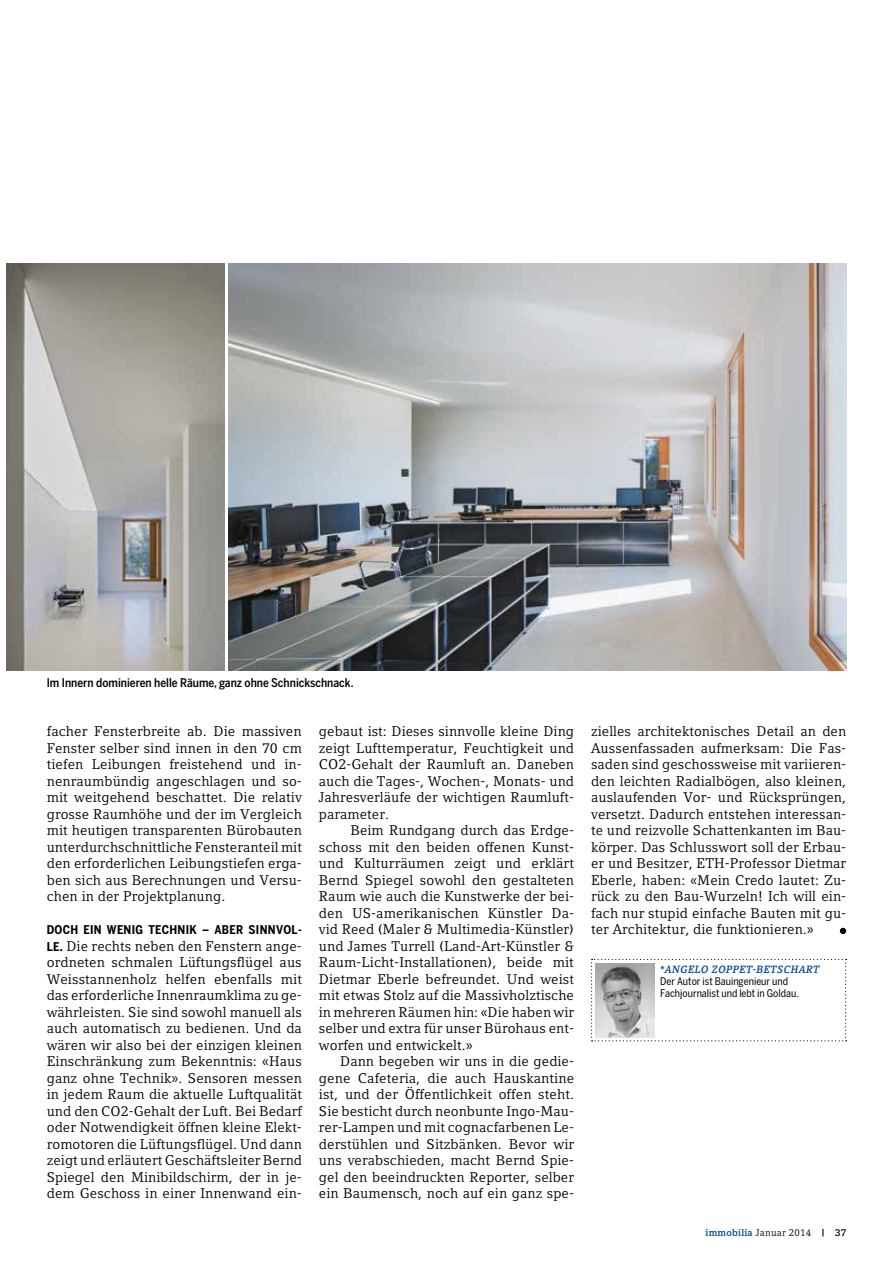
<style>
.page{position:relative;width:893px;height:1263px;background:#fff}
.page>*{position:absolute;margin:0;border:0;box-sizing:border-box;transform-origin:0 0}
.t1{font:13.95px/16.5px "Compatil Letter LT Pro";letter-spacing:.005em;color:#000;text-align:justify}
.t2{font:500 12px "Benton Sans Cond";color:#000}
.t3{font:700 12px "Benton Sans Cond";letter-spacing:.025em;color:#000}
.t4{font:10.5px/12px "Benton Sans Cond";color:#000}
.t5{font:italic 700 10.5px "Compatil Letter LT Pro";letter-spacing:.025em;color:#004a93}
.t6{font:9.75px "Compatil Letter LT Pro";letter-spacing:.025em;color:#000}
.s1{font-family:"Benton Sans Cond";font-weight:700;font-size:12px}
.s2{font-weight:700;color:#004a93}
.s3{font-weight:700}
</style>
<div class="page">
<svg style="left:591px;top:959px;width:256px;height:82px"></svg>
<img style="left:595px;top:963px;width:60px;height:74px">
<img style="left:6px;top:264px;width:218px;height:406px">
<svg style="left:840px;top:928px;width:6px;height:6px"></svg>
<img style="left:229px;top:264px;width:617px;height:406px">
<p class="t2" style="left:47px;top:675px;width:308px">Im Innern dominieren helle Räume, ganz ohne Schnickschnack.</p>
<p class="t1" style="left:47px;top:723px;width:257px">facher Fensterbreite ab. Die massiven Fenster selber sind innen in den 70 cm tiefen Leibungen freistehend und in&shy;nenraumbündig angeschlagen und so&shy;mit weitgehend beschattet. Die relativ grosse Raumhöhe und der im Vergleich mit heutigen transparenten Bürobauten unterdurchschnittliche Fensteranteil mit den erforderlichen Leibungstiefen erga&shy;ben sich aus Berechnungen und Versu&shy;chen in der Projektplanung.</p>
<p class="t3" style="left:47px;top:923px;width:9px">DOCH</p>
<p class="t3" style="left:83px;top:923px;width:74px">EIN WENIG TECH</p>
<p class="t3" style="left:178px;top:923px;width:126px">NIK – ABER SINNVOL-</p>
<p class="t1" style="left:47px;top:938px;width:257px"><span class="s1">LE.</span> Die rechts neben den Fenstern ange&shy;ordneten schmalen Lüftungsflügel aus Weisstannenholz helfen ebenfalls mit das erforderliche Innenraumklima zu ge&shy;währleisten. Sie sind sowohl manuell als auch automatisch zu bedienen. Und da wären wir also bei der einzigen kleinen Einschränkung zum Bekenntnis: «Haus ganz ohne Technik». Sensoren messen in jedem Raum die aktuelle Luftqualität und den CO2-Gehalt der Luft. Bei Bedarf oder Notwendigkeit öffnen kleine Elekt&shy;romotoren die Lüftungsflügel. Und dann zeigt und erläutert Geschäftsleiter Bernd Spiegel den Minibildschirm, der in je&shy;dem Geschoss in einer Innenwand ein-</p>
<p class="t1" style="left:319px;top:723px;width:257px">gebaut ist: Dieses sinnvolle kleine Ding zeigt Lufttemperatur, Feuchtigkeit und CO2-Gehalt der Raumluft an. Daneben auch die Tages-, Wochen-, Monats- und Jahresverläufe der wichtigen Raumluft&shy;parameter.</p>
<p class="t1" style="left:319px;top:822px;width:257px;text-indent:32px">Beim Rundgang durch das Erdge&shy;schoss mit den beiden offenen Kunst&shy;und Kulturräumen zeigt und erklärt Bernd Spiegel sowohl den gestalteten Raum wie auch die Kunstwerke der bei&shy;den US-amerikanischen Künstler Da&shy;vid Reed (Maler &amp; Multimedia-Künstler) und James Turrell (Land-Art-Künstler &amp; Raum-Licht-Installationen), beide mit Dietmar Eberle befreundet. Und weist mit etwas Stolz auf die Massivholztische in mehreren Räumen hin: «Die haben wir selber und extra für unser Bürohaus ent&shy;worfen und entwickelt.»</p>
<p class="t1" style="left:319px;top:1053px;width:257px;text-indent:21px">Dann begeben wir uns in die gedie&shy;gene Cafeteria, die auch Hauskantine ist, und der Öffentlichkeit offen steht.<br>Sie besticht durch neonbunte Ingo-Mau&shy;rer-Lampen und mit cognacfarbenen Le&shy;derstühlen und Sitzbänken. Bevor wir uns verabschieden, macht Bernd Spie&shy;gel den beeindruckten Reporter, selber ein Baumensch, noch auf ein ganz spe-</p>
<p class="t1" style="left:591px;top:723px;width:257px">zielles architektonisches Detail an den Aussenfassaden aufmerksam: Die Fas&shy;saden sind geschossweise mit variieren&shy;den leichten Radialbögen, also kleinen, auslaufenden Vor- und Rücksprüngen, versetzt. Dadurch entstehen interessan&shy;te und reizvolle Schattenkanten im Bau&shy;körper. Das Schlusswort soll der Erbau&shy;er und Besitzer, ETH-Professor Dietmar Eberle, haben: «Mein Credo lautet: Zu&shy;rück zu den Bau-Wurzeln! Ich will ein&shy;fach nur stupid einfache Bauten mit gu&shy;ter Architektur, die funktionieren.»</p>
<p class="t5" style="left:660px;top:963px;width:161px">*ANGELO ZOPPET-BETSCHART</p>
<p class="t4" style="left:660px;top:975px;width:140px">Der Autor ist Bauingenieur und<br>Fachjournalist und lebt in Goldau.</p>
<p class="t6" style="left:705px;top:1227px;width:142px"><span class="s2">immobilia</span> Januar 2014 <span class="s3">| 37</span></p>
</div>
